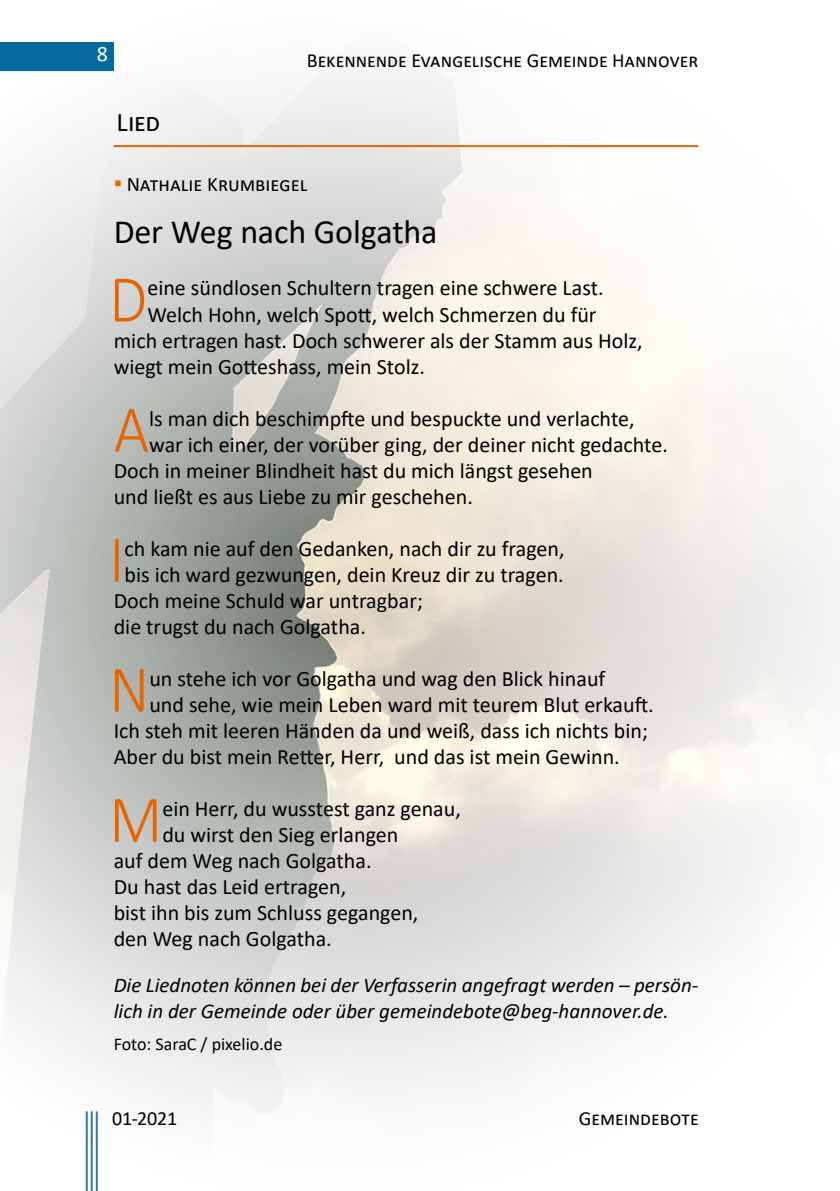
<style>
.page{position:relative;width:840px;height:1191px;background:#fff}
.page>*{position:absolute;margin:0;border:0;box-sizing:border-box;transform-origin:0 0}
.t1{font:300 67.4px "Calibri";color:#e66500;scale:.93 1}
.t2{font:34px "Calibri";color:#000}
.t3{font:27px "Calibri";color:#000}
.t4{font:22px "Calibri";color:#000}
.t5{font:22px "Calibri";color:#fff}
.t6{font:italic 21px/26px "Calibri";color:#000}
.t7{font:20.6px "Calibri";color:#000}
.t8{font:20px "Calibri";color:#000}
.t9{font:18px "Calibri";color:#000}
.s1{font-size:24px;color:#e66500}
</style>
<div class="page">
<img style="left:0;top:70px;width:839px;height:1121px">
<hr style="left:114px;top:145px;width:583px;height:2px;background:#e66500">
<div style="left:0;top:42px;width:114px;height:28px;background:#036b9e"></div>
<hr style="left:96px;top:1111px;width:2px;height:80px;background:#3477a7">
<hr style="left:91px;top:1111px;width:2px;height:80px;background:#3477a7">
<hr style="left:86px;top:1111px;width:2px;height:80px;background:#3477a7">
<p class="t5" style="left:97px;top:39px;width:13px">8</p>
<p class="t8" style="left:306px;top:46px;width:393px">Bekennende Evangelische Gemeinde Hannover</p>
<p class="t3" style="left:116px;top:104px;width:45px">Lied</p>
<p class="t7" style="left:114px;top:170px;width:195px"><span class="s1">▪</span> Nathalie Krumbiegel</p>
<h2 class="t2" style="left:114px;top:209px;width:325px">Der Weg nach Golgatha</h2>
<h1 class="t1" style="left:109px;top:257px;width:43px">D</h1>
<p class="t4" style="left:147px;top:273px;width:457px">eine sündlosen Schultern tragen eine schwere Last.</p>
<p class="t4" style="left:147px;top:299px;width:450px">Welch Hohn, welch Spott, welch Schmerzen du für</p>
<p class="t4" style="left:114px;top:325px;width:530px">mich ertragen hast. Doch schwerer als der Stamm aus Holz,</p>
<p class="t4" style="left:114px;top:351px;width:312px">wiegt mein Gotteshass, mein Stolz.</p>
<h1 class="t1" style="left:114px;top:387px;width:40px">A</h1>
<p class="t4" style="left:149px;top:403px;width:486px">ls man dich beschimpfte und bespuckte und verlachte,</p>
<p class="t4" style="left:149px;top:429px;width:520px">war ich einer, der vorüber ging, der deiner nicht gedachte.</p>
<p class="t4" style="left:114px;top:455px;width:480px">Doch in meiner Blindheit hast du mich längst gesehen</p>
<p class="t4" style="left:114px;top:481px;width:360px">und ließt es aus Liebe zu mir geschehen.</p>
<h1 class="t1" style="left:109px;top:517px;width:18px">I</h1>
<p class="t4" style="left:124px;top:533px;width:441px">ch kam nie auf den Gedanken, nach dir zu fragen,</p>
<p class="t4" style="left:124px;top:559px;width:440px">bis ich ward gezwungen, dein Kreuz dir zu tragen.</p>
<p class="t4" style="left:114px;top:585px;width:310px">Doch meine Schuld war untragbar;</p>
<p class="t4" style="left:114px;top:611px;width:254px">die trugst du nach Golgatha.</p>
<h1 class="t1" style="left:109px;top:647px;width:45px">N</h1>
<p class="t4" style="left:149px;top:663px;width:457px">un stehe ich vor Golgatha und wag den Blick hinauf</p>
<p class="t4" style="left:149px;top:689px;width:505px">und sehe, wie mein Leben ward mit teurem Blut erkauft.</p>
<p class="t4" style="left:114px;top:715px;width:535px">Ich steh mit leeren Händen da und weiß, dass ich nichts bin;</p>
<p class="t4" style="left:114px;top:741px;width:507px">Aber du bist mein Retter, Herr, und das ist mein Gewinn.</p>
<h1 class="t1" style="left:109px;top:777px;width:59px">M</h1>
<p class="t4" style="left:162px;top:793px;width:300px">ein Herr, du wusstest ganz genau,</p>
<p class="t4" style="left:162px;top:819px;width:237px">du wirst den Sieg erlangen</p>
<p class="t4" style="left:114px;top:845px;width:259px">auf dem Weg nach Golgatha.</p>
<p class="t4" style="left:114px;top:871px;width:234px">Du hast das Leid ertragen,</p>
<p class="t4" style="left:114px;top:897px;width:306px">bist ihn bis zum Schluss gegangen,</p>
<p class="t4" style="left:114px;top:923px;width:219px">den Weg nach Golgatha.</p>
<p class="t6" style="left:114px;top:971px;width:585px">Die Liednoten können bei der Verfasserin angefragt werden – persön&shy;lich in der Gemeinde oder über gemeindebote@beg-hannover.de.</p>
<p class="t9" style="left:114px;top:1031px;width:170px">Foto: SaraC / pixelio.de</p>
<p class="t8" style="left:112px;top:1105px;width:67px">01-2021</p>
<p class="t8" style="left:578px;top:1105px;width:121px">Gemeindebote</p>
</div>
